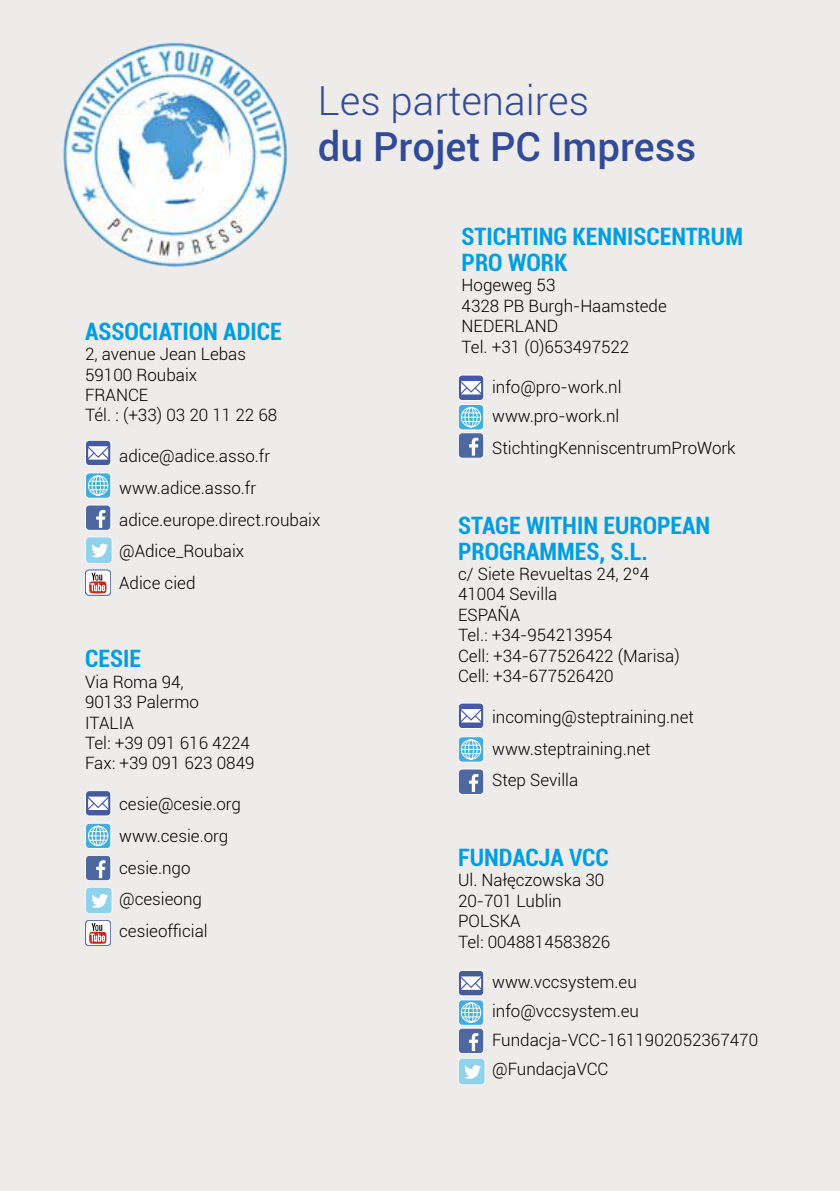
<style>
.page{position:relative;width:840px;height:1191px;background:#fff}
.page>*{position:absolute;margin:0;border:0;box-sizing:border-box;transform-origin:0 0}
.t1{font:500 40px "Roboto";color:#334a97}
.t2{font:300 40px "Roboto";color:#334a97}
.t3{font:700 condensed 24px/26px "Roboto";color:#009ee0}
.t4{font:300 17px/20.4px "Roboto";color:#000}
</style>
<div class="page">
<div style="left:0;top:0;width:839px;height:1191px;background:#eeeceb"></div>
<svg style="left:85px;top:920px;width:26px;height:25px"></svg>
<div style="left:85px;top:920px;width:26px;height:26px;border:1px solid #334b97;border-radius:4px"></div>
<svg style="left:89px;top:923px;width:17px;height:20px"></svg>
<div style="left:85px;top:855px;width:26px;height:25px;background:#4d68a0;border-radius:4px"></div>
<div style="left:85px;top:855px;width:26px;height:26px;border:1px solid #fff;border-radius:4px"></div>
<svg style="left:96px;top:860px;width:9px;height:18px"></svg>
<div style="left:85px;top:887px;width:27px;height:26px;background:#8fd2eb;border-radius:4px"></div>
<div style="left:85px;top:887px;width:27px;height:27px;border:1px solid #fff;border-radius:4px"></div>
<svg style="left:91px;top:894px;width:17px;height:13px"></svg>
<div style="left:85px;top:790px;width:26px;height:26px;background:#465b9f;border-radius:4px"></div>
<div style="left:85px;top:790px;width:26px;height:26px;border:1px solid #fff;border-radius:4px"></div>
<svg style="left:88px;top:796px;width:20px;height:14px"></svg>
<svg style="left:85px;top:823px;width:26px;height:25px"></svg>
<div style="left:85px;top:823px;width:26px;height:25px;border:1px solid #fff;border-radius:4px"></div>
<div style="left:88px;top:826px;width:20px;height:19px;border:1px solid #fff;border-radius:50%"></div>
<div style="left:92px;top:826px;width:12px;height:19px;border:1px solid #fff;border-radius:50%"></div>
<div style="left:95px;top:826px;width:6px;height:19px;border:1px solid #fff;border-radius:50%"></div>
<svg style="left:89px;top:831px;width:19px;height:10px"></svg>
<div style="left:458px;top:769px;width:25px;height:25px;background:#4d68a0;border-radius:4px"></div>
<div style="left:458px;top:768px;width:26px;height:26px;border:1px solid #fff;border-radius:4px"></div>
<svg style="left:469px;top:774px;width:9px;height:18px"></svg>
<svg style="left:458px;top:703px;width:25px;height:25px"></svg>
<div style="left:458px;top:703px;width:26px;height:25px;border:1px solid #fff;border-radius:4px"></div>
<svg style="left:460px;top:709px;width:21px;height:13px"></svg>
<svg style="left:458px;top:736px;width:25px;height:26px"></svg>
<div style="left:458px;top:736px;width:26px;height:26px;border:1px solid #fff;border-radius:4px"></div>
<div style="left:461px;top:739px;width:19px;height:20px;border:1px solid #fff;border-radius:50%"></div>
<div style="left:464px;top:739px;width:13px;height:20px;border:1px solid #fff;border-radius:50%"></div>
<div style="left:468px;top:739px;width:5px;height:20px;border:1px solid #fff;border-radius:50%"></div>
<svg style="left:461px;top:744px;width:19px;height:10px"></svg>
<div style="left:458px;top:1028px;width:25px;height:25px;background:#4d68a0;border-radius:4px"></div>
<div style="left:458px;top:1028px;width:26px;height:25px;border:1px solid #fff;border-radius:4px"></div>
<svg style="left:469px;top:1033px;width:9px;height:18px"></svg>
<div style="left:458px;top:1058px;width:26px;height:26px;background:#8fd2eb;border-radius:4px"></div>
<div style="left:458px;top:1058px;width:27px;height:27px;border:1px solid #fff;border-radius:4px"></div>
<svg style="left:464px;top:1065px;width:17px;height:13px"></svg>
<svg style="left:458px;top:970px;width:25px;height:25px"></svg>
<div style="left:458px;top:970px;width:26px;height:26px;border:1px solid #fff;border-radius:4px"></div>
<svg style="left:460px;top:976px;width:21px;height:13px"></svg>
<svg style="left:458px;top:999px;width:25px;height:26px"></svg>
<div style="left:458px;top:999px;width:26px;height:26px;border:1px solid #fff;border-radius:4px"></div>
<div style="left:461px;top:1002px;width:19px;height:20px;border:1px solid #fff;border-radius:50%"></div>
<div style="left:464px;top:1002px;width:13px;height:20px;border:1px solid #fff;border-radius:50%"></div>
<div style="left:468px;top:1002px;width:5px;height:20px;border:1px solid #fff;border-radius:50%"></div>
<svg style="left:461px;top:1008px;width:19px;height:9px"></svg>
<div style="left:458px;top:433px;width:25px;height:25px;background:#4d68a0;border-radius:4px"></div>
<div style="left:458px;top:432px;width:26px;height:26px;border:1px solid #fff;border-radius:4px"></div>
<svg style="left:469px;top:438px;width:9px;height:17px"></svg>
<svg style="left:458px;top:375px;width:25px;height:25px"></svg>
<div style="left:458px;top:375px;width:26px;height:26px;border:1px solid #fff;border-radius:4px"></div>
<svg style="left:460px;top:381px;width:21px;height:13px"></svg>
<svg style="left:458px;top:404px;width:25px;height:26px"></svg>
<div style="left:458px;top:404px;width:26px;height:26px;border:1px solid #fff;border-radius:4px"></div>
<div style="left:461px;top:407px;width:19px;height:20px;border:1px solid #fff;border-radius:50%"></div>
<div style="left:464px;top:407px;width:13px;height:20px;border:1px solid #fff;border-radius:50%"></div>
<div style="left:468px;top:407px;width:5px;height:20px;border:1px solid #fff;border-radius:50%"></div>
<svg style="left:461px;top:412px;width:19px;height:10px"></svg>
<img style="left:63px;top:42px;width:225px;height:225px">
<div style="left:85px;top:570px;width:26px;height:25px;background:#fff;border-radius:4px"></div>
<div style="left:85px;top:570px;width:26px;height:25px;border:1px solid #334b97;border-radius:4px"></div>
<svg style="left:89px;top:572px;width:17px;height:21px"></svg>
<div style="left:85px;top:505px;width:26px;height:25px;background:#4d68a0;border-radius:4px"></div>
<div style="left:85px;top:505px;width:26px;height:25px;border:1px solid #fff;border-radius:4px"></div>
<svg style="left:96px;top:510px;width:9px;height:18px"></svg>
<div style="left:85px;top:537px;width:27px;height:26px;background:#8fd2eb;border-radius:4px"></div>
<div style="left:85px;top:536px;width:27px;height:28px;border:1px solid #fff;border-radius:4px"></div>
<svg style="left:92px;top:543px;width:16px;height:14px"></svg>
<svg style="left:85px;top:440px;width:26px;height:25px"></svg>
<div style="left:85px;top:440px;width:26px;height:26px;border:1px solid #fff;border-radius:4px"></div>
<svg style="left:88px;top:446px;width:20px;height:13px"></svg>
<svg style="left:85px;top:473px;width:26px;height:25px"></svg>
<div style="left:85px;top:472px;width:26px;height:26px;border:1px solid #fff;border-radius:4px"></div>
<div style="left:88px;top:475px;width:20px;height:20px;border:1px solid #fff;border-radius:50%"></div>
<div style="left:92px;top:475px;width:12px;height:20px;border:1px solid #fff;border-radius:50%"></div>
<div style="left:95px;top:475px;width:6px;height:20px;border:1px solid #fff;border-radius:50%"></div>
<svg style="left:89px;top:481px;width:19px;height:9px"></svg>
<h1 class="t2" style="left:317px;top:73px;width:273px">Les partenaires</h1>
<h1 class="t1" style="left:317px;top:119px;width:380px">du Projet PC Impress</h1>
<h2 class="t3" style="left:85px;top:317px;width:198px">ASSOCIATION ADICE</h2>
<p class="t4" style="left:85px;top:343px;width:193px">2, avenue Jean Lebas<br>59100 Roubaix<br>FRANCE<br>Tél. : (+33) 03 20 11 22 68</p>
<p class="t4" style="left:119px;top:439px;width:202px;line-height:31.8px">adice@adice.asso.fr www.adice.asso.fr adice.europe.direct.roubaix @Adice_Roubaix<br>Adice cied</p>
<h2 class="t3" style="left:85px;top:645px;width:57px">CESIE</h2>
<p class="t4" style="left:85px;top:671px;width:171px">Via Roma 94,<br>90133 Palermo<br>ITALIA<br>Tel: +39 091 616 4224<br>Fax: +39 091 623 0849</p>
<p class="t4" style="left:119px;top:787px;width:123px;line-height:31.8px">cesie@cesie.org www.cesie.org cesie.ngo @cesieong cesieofficial</p>
<h2 class="t3" style="left:461px;top:222px;width:282px">STICHTING KENNISCENTRUM<br>PRO WORK</h2>
<p class="t4" style="left:461px;top:274px;width:207px">Hogeweg 53<br>4328 PB Burgh-Haamstede<br>NEDERLAND<br>Tel. +31 (0)653497522</p>
<p class="t4" style="left:492px;top:372px;width:131px;line-height:28.8px">info@pro-work.nl www.pro-work.nl</p>
<p class="t4" style="left:492px;top:437px;width:245px">StichtingKenniscentrumProWork</p>
<h2 class="t3" style="left:458px;top:511px;width:254px">STAGE WITHIN EUROPEAN<br>PROGRAMMES, S.L.</h2>
<p class="t4" style="left:458px;top:563px;width:223px">c/ Siete Revueltas 24, 2º4<br>41004 Sevilla<br>ESPAÑA<br>Tel.: +34-954213954<br>Cell: +34-677526422 (Marisa)<br>Cell: +34-677526420</p>
<p class="t4" style="left:492px;top:700px;width:203px;line-height:31.8px">incoming@steptraining.net www.steptraining.net<br>Step Sevilla</p>
<h2 class="t3" style="left:458px;top:843px;width:152px">FUNDACJA VCC</h2>
<p class="t4" style="left:458px;top:869px;width:154px">Ul. Nałęczowska 30<br>20-701 Lublin<br>POLSKA<br>Tel: 0048814583826</p>
<p class="t4" style="left:492px;top:967px;width:267px;line-height:28.8px">www.vccsystem.eu info@vccsystem.eu<br>Fundacja-VCC-1611902052367470 @FundacjaVCC</p>
</div>
